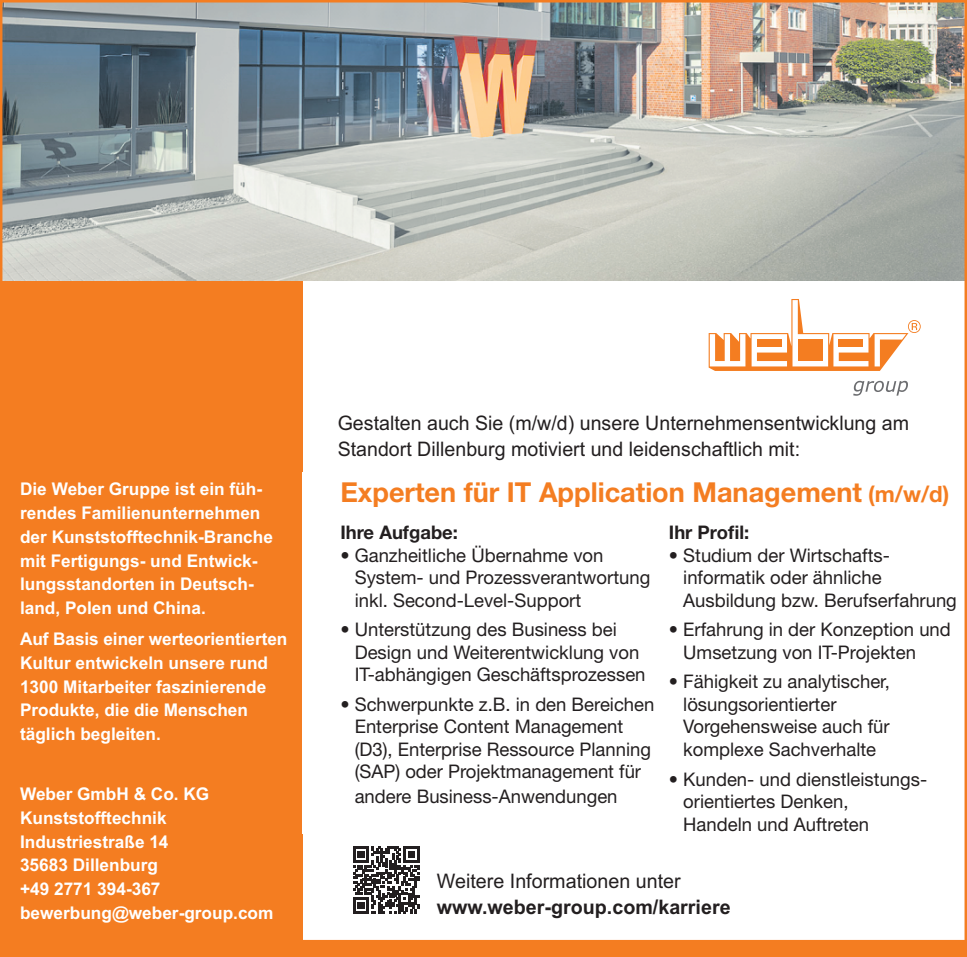
<style>
.page{position:relative;width:967px;height:957px;background:#fff}
.page>*{position:absolute;margin:0;border:0;box-sizing:border-box;transform-origin:0 0}
.t1{font:700 27.5px "Helvetica Neue LT";color:#f47d21}
.t2{font:20px/26px "Arial";color:#231f20}
.t3{font:700 20px/26px "Arial";color:#231f20}
.t4{font:18.75px/22.5px "Helvetica Neue LT";color:#231f20}
.t5{font:700 18.75px "Helvetica Neue LT";color:#231f20}
.t6{font:700 17.5px/23.8px "Arial";color:#fff}
.s1{font-size:22.5px}
.s2{font-weight:400}
</style>
<div class="page">
<div style="left:0;top:253px;width:303px;height:218px;background:#f47d21"></div>
<img style="left:3px;top:3px;width:960px;height:278px">
<svg style="left:708px;top:299px;width:212px;height:72px"></svg>
<svg style="left:853px;top:381px;width:54px;height:15px"></svg>
<div style="left:0;top:395px;width:302px;height:562px;background:#f47d21"></div>
<div style="left:293px;top:834px;width:10px;height:123px;background:#f47d21"></div>
<div style="left:293px;top:940px;width:673px;height:17px;background:#f47d21"></div>
<svg style="left:353px;top:846px;width:66px;height:67px"></svg>
<p class="t6" style="left:20px;top:478px;width:254px">Die Weber Gruppe ist ein füh&shy;rendes Familienunternehmen der Kunststofftechnik-Branche mit Fertigungs- und Entwick&shy;lungsstandorten in Deutsch&shy;land, Polen und China.</p>
<p class="t6" style="left:20px;top:627px;width:269px">Auf Basis einer werteorientierten<br>Kultur entwickeln unsere rund<br>1300 Mitarbeiter faszinierende<br>Produkte, die die Menschen täglich begleiten.</p>
<p class="t6" style="left:20px;top:782px;width:255px">Weber GmbH &amp; Co. KG<br>Kunststofftechnik<br>Industriestraße 14<br>35683 Dillenburg<br>+49 2771 394-367 bewerbung@weber-group.com</p>
<p class="t2" style="left:337px;top:410px;width:572px">Gestalten auch Sie (m/w/d) unsere Unternehmensentwicklung am<br>Standort Dillenburg motiviert und leidenschaftlich mit:</p>
<p class="t1" style="left:340px;top:475px;width:610px">Experten für IT Application Management <span class="s1">(m/w/d)</span></p>
<p class="t5" style="left:340px;top:521px;width:119px">Ihre Aufgabe:</p>
<p class="t4" style="left:354px;top:543px;width:297px;text-indent:-14px">• Ganzheitliche Übernahme von<br>System- und Prozessverantwortung inkl. Second-Level-Support</p>
<p class="t4" style="left:354px;top:618px;width:292px;text-indent:-14px">• Unterstützung des Business bei<br>Design und Weiterentwicklung von<br>IT-abhängigen Geschäftsprozessen</p>
<p class="t4" style="left:354px;top:692px;width:301px;text-indent:-14px">• Schwerpunkte z.B. in den Bereichen Enterprise Content Management (D3), Enterprise Ressource Planning (SAP) oder Projektmanagement für andere Business-Anwendungen</p>
<p class="t5" style="left:668px;top:521px;width:82px">Ihr Profil:</p>
<p class="t4" style="left:683px;top:543px;width:275px;text-indent:-14px">• Studium der Wirtschafts&shy;informatik oder ähnliche<br>Ausbildung bzw. Berufserfahrung</p>
<p class="t4" style="left:683px;top:618px;width:269px;text-indent:-14px">• Erfahrung in der Konzeption und<br>Umsetzung von IT-Projekten</p>
<p class="t4" style="left:683px;top:670px;width:208px;text-indent:-14px">• Fähigkeit zu analytischer, lösungsorientierter<br>Vorgehensweise auch für komplexe Sachverhalte</p>
<p class="t4" style="left:683px;top:767px;width:245px;text-indent:-14px">• Kunden- und dienstleistungs&shy;orientiertes Denken,<br>Handeln und Auftreten</p>
<p class="t3" style="left:436px;top:868px;width:295px"><span class="s2">Weitere Informationen unter </span>www.weber-group.com/karriere</p>
</div>
